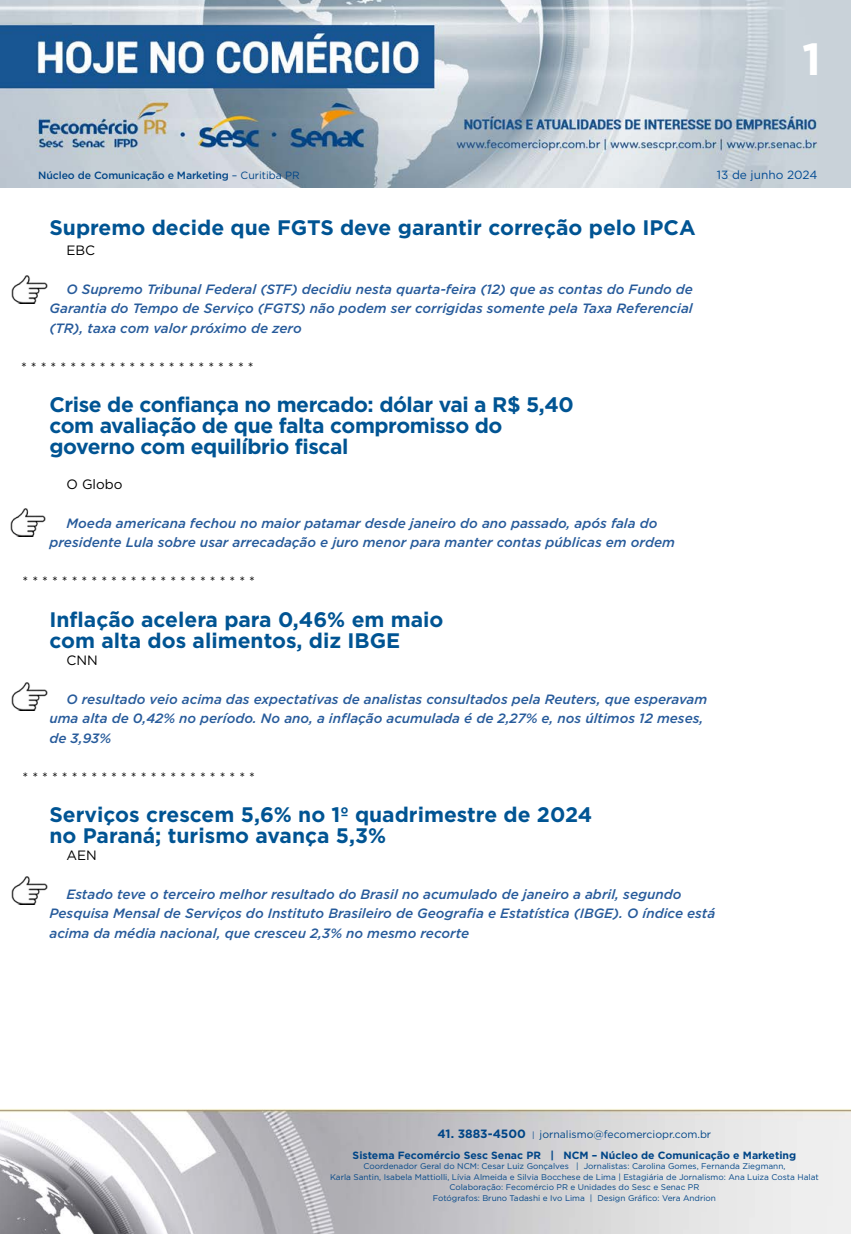
<style>
.page{position:relative;width:851px;height:1234px;background:#fff}
.page>*{position:absolute;margin:0;border:0;box-sizing:border-box;transform-origin:0 0}
.t1{font:700 45px "Gotham";color:#fff}
.t2{font:700 21px/21px "Gotham";color:#005493}
.t3{font:700 21px/21px "Gotham";letter-spacing:-.02em;color:#005493}
.t4{font:italic 500 13.5px/19.5px "Gotham";color:#275b9b}
.t5{font:13.5px "Gotham";color:#000}
.t6{font:11.85px "Gotham";color:#004a93}
.t7{font:700 10.5px/21px "Gotham";color:#004587;text-align:center}
.t8{font:500 10.5px "Gotham";letter-spacing:-.01em;color:#004587}
.t9{font:8.25px/10.5px "Gotham";color:#004587;text-align:center}
.s1{font-weight:400}
.s2{font-size:12px}
.s3{font-weight:400;font-size:8.25px}
</style>
<div class="page">
<img style="left:0;top:0;width:850px;height:188px">
<img style="left:0;top:1109px;width:850px;height:124px">
<img style="left:11px;top:508px;width:35px;height:28px">
<img style="left:12px;top:275px;width:35px;height:28px">
<img style="left:12px;top:682px;width:35px;height:28px">
<img style="left:12px;top:876px;width:35px;height:28px">
<h1 class="t1" style="left:802px;top:29px;width:20px">1</h1>
<p class="t8" style="left:38px;top:168px;width:263px">Núcleo de Comunicação e Marketing <span class="s1">– Curitiba PR</span></p>
<p class="t6" style="left:716px;top:167px;width:102px">13 de junho 2024</p>
<h2 class="t2" style="left:49px;top:217px;width:647px">Supremo decide que FGTS deve garantir correção pelo IPCA</h2>
<p class="t5" style="left:66px;top:241px;width:30px">EBC</p>
<p class="t4" style="left:49px;top:279px;width:645px;text-align:justify;text-indent:17px">O Supremo Tribunal Federal (STF) decidiu nesta quarta-feira (12) que as contas do Fundo de Garantia do Tempo de Serviço (FGTS) não podem ser corrigidas somente pela Taxa Referencial (TR), taxa com valor próximo de zero</p>
<p class="t5" style="left:21px;top:358px;width:234px">* * * * * * * * * * * * * * * * * * * * * * * *</p>
<h2 class="t3" style="left:49px;top:394px;width:526px">Crise de confiança no mercado: dólar vai a R$ 5,40 com avaliação de que falta compromisso do governo com equilíbrio fiscal</h2>
<p class="t5" style="left:66px;top:475px;width:58px">O Globo</p>
<p class="t4" style="left:49px;top:513px;width:627px;text-align:center">Moeda americana fechou no maior patamar desde janeiro do ano passado, após fala do presidente Lula sobre usar arrecadação e juro menor para manter contas públicas em ordem</p>
<p class="t5" style="left:22px;top:573px;width:234px">* * * * * * * * * * * * * * * * * * * * * * * *</p>
<h2 class="t2" style="left:49px;top:608px;width:395px">Inflação acelera para 0,46% em maio com alta dos alimentos, diz IBGE</h2>
<p class="t5" style="left:66px;top:651px;width:33px">CNN</p>
<p class="t4" style="left:49px;top:688px;width:659px;text-indent:17px">O resultado veio acima das expectativas de analistas consultados pela Reuters, que esperavam uma alta de 0,42% no período. No ano, a inflação acumulada é de 2,27% e, nos últimos 12 meses, de 3,93%</p>
<p class="t5" style="left:22px;top:768px;width:234px">* * * * * * * * * * * * * * * * * * * * * * * *</p>
<h2 class="t2" style="left:49px;top:803px;width:544px">Serviços crescem 5,6% no 1º quadrimestre de 2024 no Paraná; turismo avança 5,3%</h2>
<p class="t5" style="left:66px;top:846px;width:32px">AEN</p>
<p class="t4" style="left:49px;top:883px;width:667px;text-indent:17px">Estado teve o terceiro melhor resultado do Brasil no acumulado de janeiro a abril, segundo<br>Pesquisa Mensal de Serviços do Instituto Brasileiro de Geografia e Estatística (IBGE). O índice está acima da média nacional, que cresceu 2,3% no mesmo recorte</p>
<p class="t7" style="left:352px;top:1122px;width:445px"><span class="s2">41. 3883-4500</span> <span class="s3">|</span> <span class="s1">jornalismo@fecomerciopr.com.br<br></span>Sistema Fecomércio Sesc Senac PR | NCM – Núcleo de Comunicação e Marketing</p>
<p class="t9" style="left:330px;top:1160px;width:490px">Coordenador Geral do NCM: Cesar Luiz Gonçalves | Jornalistas: Carolina Gomes, Fernanda Ziegmann,<br>Karla Santin, Isabela Mattiolli, Lívia Almeida e Silvia Bocchese de Lima | Estagiária de Jornalismo: Ana Luiza Costa Halat Colaboração: Fecomércio PR e Unidades do Sesc e Senac PR<br>Fotógrafos: Bruno Tadashi e Ivo Lima | Design Gráfico: Vera Andrion</p>
</div>
